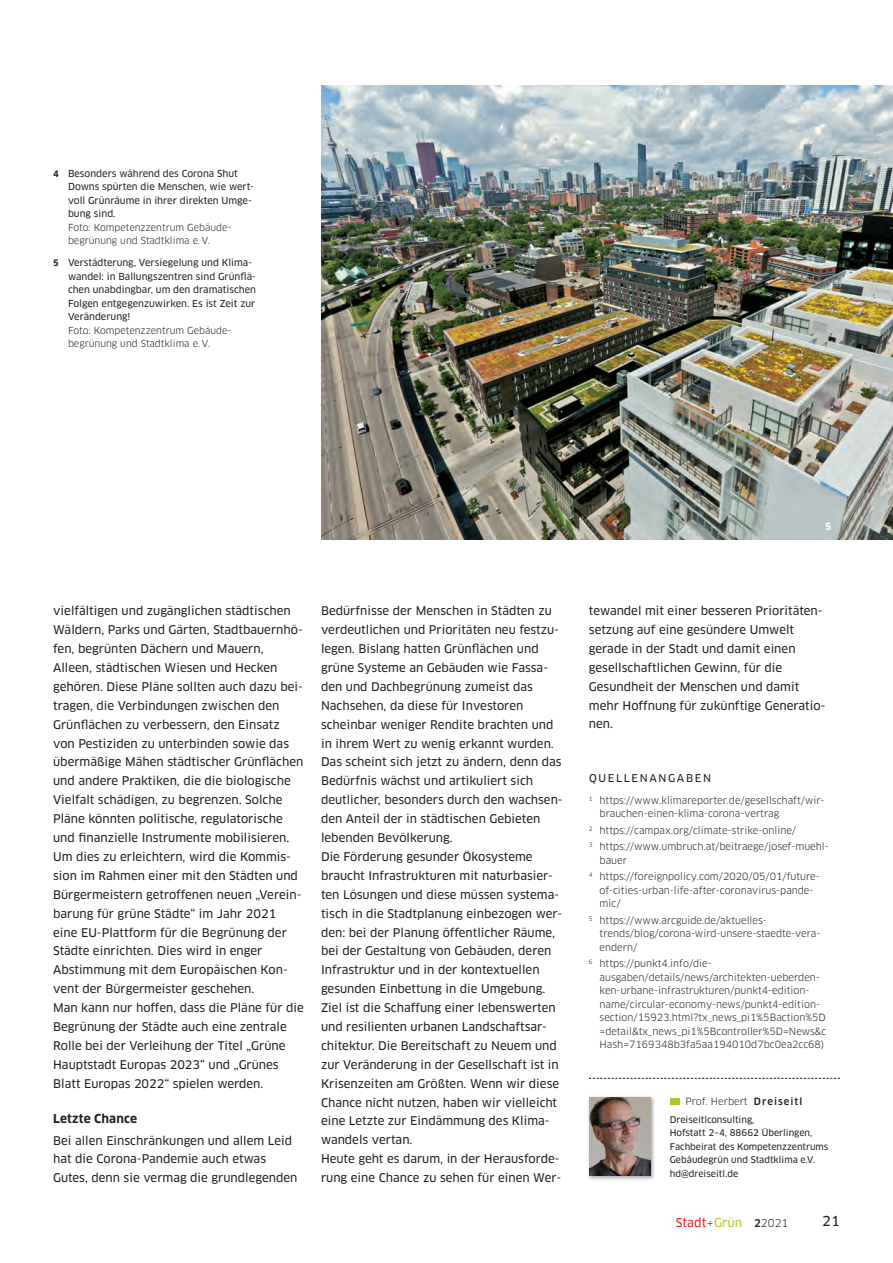
<style>
.page{position:relative;width:893px;height:1263px;background:#fff}
.page>*{position:absolute;margin:0;border:0;box-sizing:border-box;transform-origin:0 0}
.t1{font:13.5px "Clan OT News";color:#231f20}
.t2{font:12px "Clan OT News";color:#ee1d23}
.t3{font:700 12px "Clan OT";letter-spacing:.015em;color:#231f20}
.t4{font:11.7px/18.9px "Clan OT News";color:#231f20}
.t5{font:10.5px "Clan OT News";letter-spacing:.16em;color:#231f20}
.t6{font:9.75px/13.5px "Clan OT";color:#231f20}
.t7{font:700 9.75px "Clan OT";color:#fff}
.t8{font:9.45px/13.5px "Clan OT News";color:#231f20}
.t9{font:9.45px/13.5px "Clan OT";color:#231f20}
.t10{font:9px/13.5px "Clan OT News";color:#231f20}
.s1{font-family:"Clan OT";font-weight:700;font-size:8.7px}
.s2{font-weight:500}
.s3{font-family:"Clan OT";font-size:10.5px;color:#231f20}
.s4{color:#b0c82c}
.s5{font-family:"Clan OT";font-weight:500;font-size:10.5px;color:#231f20}
</style>
<div class="page">
<img style="left:321px;top:85px;width:572px;height:455px">
<svg style="left:589px;top:1078px;width:251px;height:1px"></svg>
<img style="left:588px;top:1096px;width:67px;height:84px">
<img style="left:589px;top:1097px;width:62px;height:79px">
<div style="left:670px;top:1098px;width:9px;height:7px;background:#b0c82c"></div>
<p class="t8" style="left:68px;top:167px;width:188px;text-indent:-15px"><span class="s1">4</span> Besonders während des Corona Shut<br>Downs spürten die Menschen, wie wert&shy;voll Grünräume in ihrer direkten Umge&shy;bung sind.</p>
<p class="t9" style="left:68px;top:221px;width:165px">Foto: Kompetenzzentrum Gebäude - begrünung und Stadtklima e. V.</p>
<p class="t8" style="left:68px;top:256px;width:190px;text-indent:-15px"><span class="s1">5</span> Verstädterung, Versiegelung und Klima&shy;wandel: in Ballungszentren sind Grünflä&shy;chen unabdingbar, um den dramatischen Folgen entgegenzuwirken. Es ist Zeit zur Veränderung!</p>
<p class="t9" style="left:68px;top:324px;width:165px">Foto: Kompetenzzentrum Gebäude - begrünung und Stadtklima e. V.</p>
<p class="t7" style="left:825px;top:523px;width:8px">5</p>
<p class="t4" style="left:53px;top:602px;width:252px">vielfältigen und zugänglichen städtischen Wäldern, Parks und Gärten, Stadtbauernhö&shy;fen, begrünten Dächern und Mauern, Alleen, städtischen Wiesen und Hecken gehören. Diese Pläne sollten auch dazu bei&shy;tragen, die Verbindungen zwischen den Grünflächen zu verbessern, den Einsatz von Pestiziden zu unterbinden sowie das übermäßige Mähen städtischer Grünflächen und andere Praktiken, die die biologische Vielfalt schädigen, zu begrenzen. Solche Pläne könnten politische, regulatorische und finanzielle Instrumente mobilisieren.<br>Um dies zu erleichtern, wird die Kommis&shy;sion im Rahmen einer mit den Städten und Bürgermeistern getroffenen neuen „Verein&shy;barung für grüne Städte“ im Jahr 2021<br>eine EU-Plattform für die Begrünung der Städte einrichten. Dies wird in enger Abstimmung mit dem Europäischen Kon&shy;vent der Bürgermeister geschehen.<br>Man kann nur hoffen, dass die Pläne für die Begrünung der Städte auch eine zentrale Rolle bei der Verleihung der Titel „Grüne Hauptstadt Europas 2023“ und „Grünes Blatt Europas 2022“ spielen werden.</p>
<p class="t3" style="left:53px;top:1113px;width:85px">Letzte Chance</p>
<p class="t4" style="left:53px;top:1131px;width:246px">Bei allen Einschränkungen und allem Leid hat die Corona-Pandemie auch etwas<br>Gutes, denn sie vermag die grundlegenden</p>
<p class="t4" style="left:321px;top:602px;width:243px">Bedürfnisse der Menschen in Städten zu verdeutlichen und Prioritäten neu festzu&shy;legen. Bislang hatten Grünflächen und grüne Systeme an Gebäuden wie Fassa&shy;den und Dachbegrünung zumeist das Nachsehen, da diese für Investoren scheinbar weniger Rendite brachten und in ihrem Wert zu wenig erkannt wurden.<br>Das scheint sich jetzt zu ändern, denn das Bedürfnis wächst und artikuliert sich deutlicher, besonders durch den wachsen&shy;den Anteil der in städtischen Gebieten lebenden Bevölkerung.<br>Die Förderung gesunder Ökosysteme braucht Infrastrukturen mit naturbasier&shy;ten Lösungen und diese müssen systema&shy;tisch in die Stadtplanung einbezogen wer&shy;den: bei der Planung öffentlicher Räume, bei der Gestaltung von Gebäuden, deren Infrastruktur und in der kontextuellen gesunden Einbettung in die Umgebung.<br>Ziel ist die Schaffung einer lebenswerten und resilienten urbanen Landschaftsar&shy;chitektur. Die Bereitschaft zu Neuem und zur Veränderung in der Gesellschaft ist in Krisenzeiten am Größten. Wenn wir diese Chance nicht nutzen, haben wir vielleicht eine Letzte zur Eindämmung des Klima&shy;wandels vertan.<br>Heute geht es darum, in der Herausforde&shy;rung eine Chance zu sehen für einen Wer-</p>
<p class="t4" style="left:589px;top:602px;width:238px">tewandel mit einer besseren Prioritäten&shy;setzung auf eine gesündere Umwelt gerade in der Stadt und damit einen gesellschaftlichen Gewinn, für die<br>Gesundheit der Menschen und damit mehr Hoffnung für zukünftige Generatio&shy;nen.</p>
<p class="t5" style="left:589px;top:774px;width:124px">QUELLENANGABEN</p>
<p class="t6" style="left:600px;top:794px;width:227px;text-indent:-11px"><sup>1</sup> https://www.klimareporter.de/gesellschaft/wir&shy;brauchen-einen-klima-corona-vertrag</p>
<p class="t6" style="left:589px;top:823px;width:241px;line-height:16.5px"><sup>2</sup> https://campax.org/climate-strike-online/<br><sup>3</sup> https://www.umbruch.at/beitraege/josef-muehl-</p>
<p class="t6" style="left:589px;top:853px;width:232px;line-height:16.5px;text-indent:11px">bauer<br><sup>4</sup> https://foreignpolicy.com/2020/05/01/future-</p>
<p class="t6" style="left:600px;top:884px;width:216px">of-cities-urban-life-after-coronavirus-pande&shy;mic/</p>
<p class="t6" style="left:600px;top:914px;width:222px;text-indent:-11px"><sup>5</sup> https://www.arcguide.de/aktuelles&shy;trends/blog/corona-wird-unsere-staedte-vera&shy;endern/</p>
<p class="t6" style="left:600px;top:957px;width:228px;text-indent:-11px"><sup>6</sup> https://punkt4.info/die&shy;ausgaben/details/news/architekten-ueberden&shy;ken-urbane-infrastrukturen/punkt4-edition&shy;name/circular-economy-news/punkt4-edition&shy;section/15923.html?tx_news_pi1%5Baction%5D =detail&amp;tx_news_pi1%5Bcontroller%5D=News&amp;c Hash=7169348b3fa5aa194010d7bc0ea2cc68)</p>
<p class="t6" style="left:685px;top:1095px;width:118px">Prof. Herbert <span class="s2">Dreiseitl</span></p>
<p class="t10" style="left:670px;top:1113px;width:160px">Dreiseitlconsulting,<br>Hofstatt 2–4, 88662 Überlingen,<br>Fachbeirat des Kompetenzzentrums<br>Gebäudegrün und Stadtklima e.V. hd@dreiseitl.de</p>
<p class="t2" style="left:676px;top:1218px;width:114px">Stadt<span class="s3">+</span><span class="s4">Grün</span> <span class="s5">2</span><span class="s3">2021</span></p>
<p class="t1" style="left:822px;top:1216px;width:19px">21</p>
</div>
